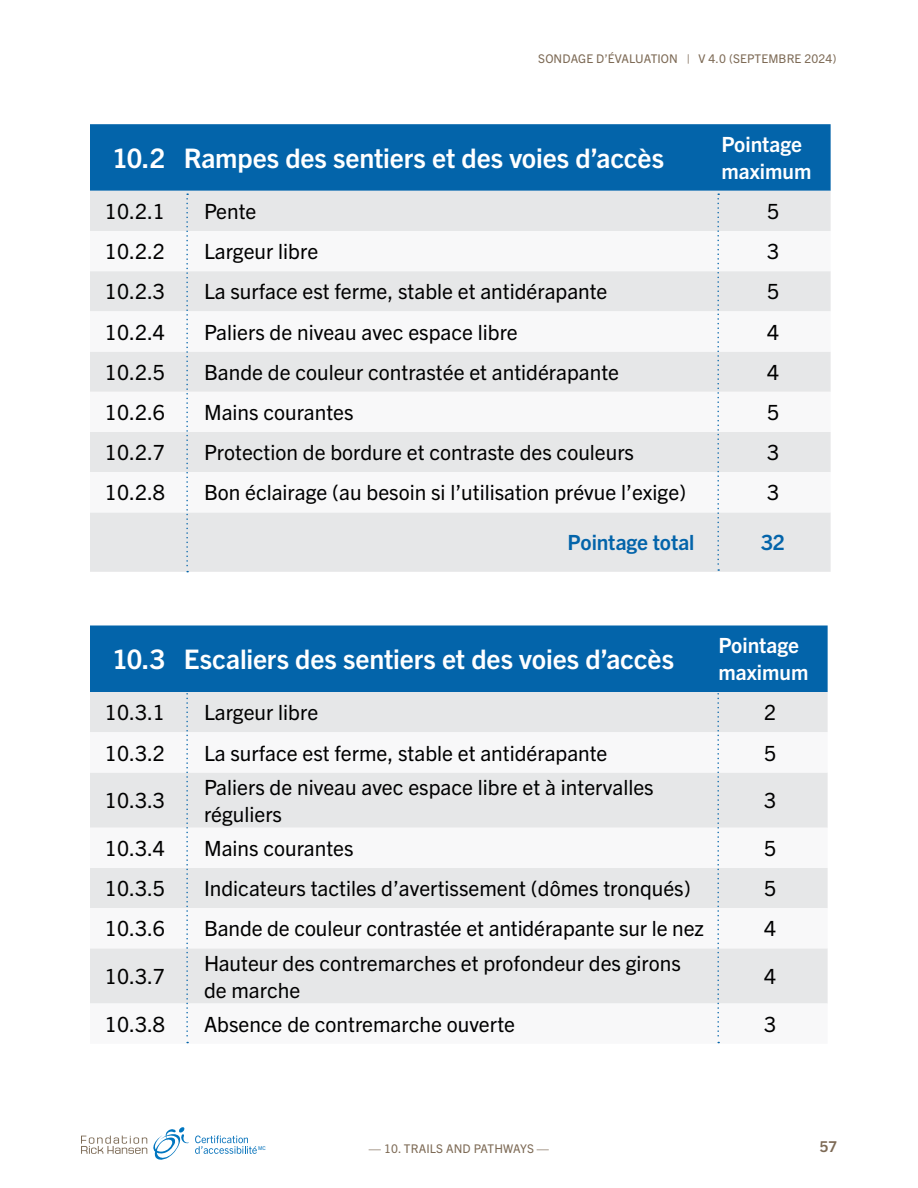
<style>
.page{position:relative;width:918px;height:1188px;background:#fff}
.page>*{position:absolute;margin:0;border:0;box-sizing:border-box;transform-origin:0 0}
.t1{font:700 27px "Trade Gothic Next LT Pro";letter-spacing:-.005em;color:#fff}
.t2{font:21px/27px "Trade Gothic Next LT Pro";color:#000}
.t3{font:700 21px/27px "Trade Gothic Next LT Pro";color:#fff}
.t4{font:700 21px "Trade Gothic Next LT Pro";letter-spacing:-.005em;color:#0364aa}
.t5{font:700 15px "Trade Gothic Next LT Pro";color:#7d6a55}
.t6{font:12px "Trade Gothic Next LT Pro";letter-spacing:.01em;color:#7d6a55}
.t7{font:5.25px "Trade Gothic Next LT Pro";color:#0d76bd}
</style>
<div class="page">
<svg style="left:195px;top:1136px;width:62px;height:18px"></svg>
<svg style="left:81px;top:1127px;width:108px;height:33px"></svg>
<div style="left:90px;top:124px;width:741px;height:67px;background:#0364aa"></div>
<div style="left:90px;top:191px;width:741px;height:381px;background:#e6e7e8"></div>
<svg style="left:90px;top:231px;width:741px;height:281px"></svg>
<div style="left:90px;top:626px;width:738px;height:66px;background:#0364aa"></div>
<div style="left:90px;top:692px;width:738px;height:40px;background:#e6e7e8"></div>
<svg style="left:90px;top:773px;width:738px;height:271px;fill:#e6e7e8"></svg>
<svg style="left:717px;top:194px;width:2px;height:377px"></svg>
<svg style="left:186px;top:194px;width:2px;height:378px"></svg>
<svg style="left:186px;top:688px;width:2px;height:355px"></svg>
<svg style="left:717px;top:688px;width:2px;height:355px"></svg>
<p class="t6" style="left:538px;top:51px;width:300px">SONDAGE D’ÉVALUATION | V 4.0 (SEPTEMBRE 2024)</p>
<p class="t1" style="left:113px;top:139px;width:553px">10.2 Rampes des sentiers et des voies d’accès</p>
<p class="t3" style="left:722px;top:130px;width:91px">Pointage maximum</p>
<p class="t2" style="left:105px;top:196px;width:62px">10.2.1</p>
<p class="t2" style="left:204px;top:196px;width:54px">Pente</p>
<p class="t2" style="left:767px;top:196px;width:14px">5</p>
<p class="t2" style="left:105px;top:237px;width:62px">10.2.2</p>
<p class="t2" style="left:204px;top:237px;width:116px">Largeur libre</p>
<p class="t2" style="left:767px;top:237px;width:14px">3</p>
<p class="t2" style="left:105px;top:277px;width:62px">10.2.3</p>
<p class="t2" style="left:204px;top:277px;width:405px">La surface est ferme, stable et antidérapante</p>
<p class="t2" style="left:767px;top:277px;width:14px">5</p>
<p class="t2" style="left:105px;top:317px;width:62px">10.2.4</p>
<p class="t2" style="left:204px;top:317px;width:315px">Paliers de niveau avec espace libre</p>
<p class="t2" style="left:767px;top:317px;width:14px">4</p>
<p class="t2" style="left:105px;top:357px;width:62px">10.2.5</p>
<p class="t2" style="left:204px;top:357px;width:417px">Bande de couleur contrastée et antidérapante</p>
<p class="t2" style="left:767px;top:357px;width:14px">4</p>
<p class="t2" style="left:105px;top:397px;width:62px">10.2.6</p>
<p class="t2" style="left:204px;top:397px;width:151px">Mains courantes</p>
<p class="t2" style="left:767px;top:397px;width:14px">5</p>
<p class="t2" style="left:105px;top:438px;width:62px">10.2.7</p>
<p class="t2" style="left:204px;top:438px;width:432px">Protection de bordure et contraste des couleurs</p>
<p class="t2" style="left:767px;top:438px;width:14px">3</p>
<p class="t2" style="left:105px;top:478px;width:62px">10.2.8</p>
<p class="t2" style="left:204px;top:478px;width:484px">Bon éclairage (au besoin si l’utilisation prévue l’exige)</p>
<p class="t2" style="left:767px;top:478px;width:14px">3</p>
<p class="t4" style="left:568px;top:528px;width:128px">Pointage total</p>
<p class="t4" style="left:761px;top:528px;width:25px">32</p>
<p class="t1" style="left:113px;top:641px;width:563px">10.3 Escaliers des sentiers et des voies d’accès</p>
<p class="t3" style="left:718px;top:631px;width:91px">Pointage maximum</p>
<p class="t2" style="left:105px;top:698px;width:62px">10.3.1</p>
<p class="t2" style="left:204px;top:698px;width:116px">Largeur libre</p>
<p class="t2" style="left:764px;top:698px;width:14px">2</p>
<p class="t2" style="left:105px;top:738px;width:62px">10.3.2</p>
<p class="t2" style="left:204px;top:738px;width:405px">La surface est ferme, stable et antidérapante</p>
<p class="t2" style="left:764px;top:738px;width:14px">5</p>
<p class="t2" style="left:105px;top:786px;width:62px">10.3.3</p>
<p class="t2" style="left:204px;top:772px;width:451px">Paliers de niveau avec espace libre et à intervalles réguliers</p>
<p class="t2" style="left:764px;top:786px;width:14px">3</p>
<p class="t2" style="left:105px;top:833px;width:62px">10.3.4</p>
<p class="t2" style="left:204px;top:833px;width:151px">Mains courantes</p>
<p class="t2" style="left:764px;top:833px;width:14px">5</p>
<p class="t2" style="left:105px;top:874px;width:62px">10.3.5</p>
<p class="t2" style="left:204px;top:874px;width:488px">Indicateurs tactiles d’avertissement (dômes tronqués)</p>
<p class="t2" style="left:764px;top:874px;width:14px">5</p>
<p class="t2" style="left:105px;top:914px;width:62px">10.3.6</p>
<p class="t2" style="left:204px;top:914px;width:501px">Bande de couleur contrastée et antidérapante sur le nez</p>
<p class="t2" style="left:764px;top:914px;width:14px">4</p>
<p class="t2" style="left:105px;top:962px;width:62px">10.3.7</p>
<p class="t2" style="left:204px;top:948px;width:478px">Hauteur des contremarches et profondeur des girons de marche</p>
<p class="t2" style="left:764px;top:962px;width:14px">4</p>
<p class="t2" style="left:105px;top:1009px;width:62px">10.3.8</p>
<p class="t2" style="left:204px;top:1009px;width:313px">Absence de contremarche ouverte</p>
<p class="t2" style="left:764px;top:1009px;width:14px">3</p>
<p class="t7" style="left:258px;top:1145px;width:9px">MC</p>
<p class="t6" style="left:369px;top:1140px;width:182px">— 10. TRAILS AND PATHWAYS —</p>
<p class="t5" style="left:820px;top:1136px;width:19px">57</p>
</div>
